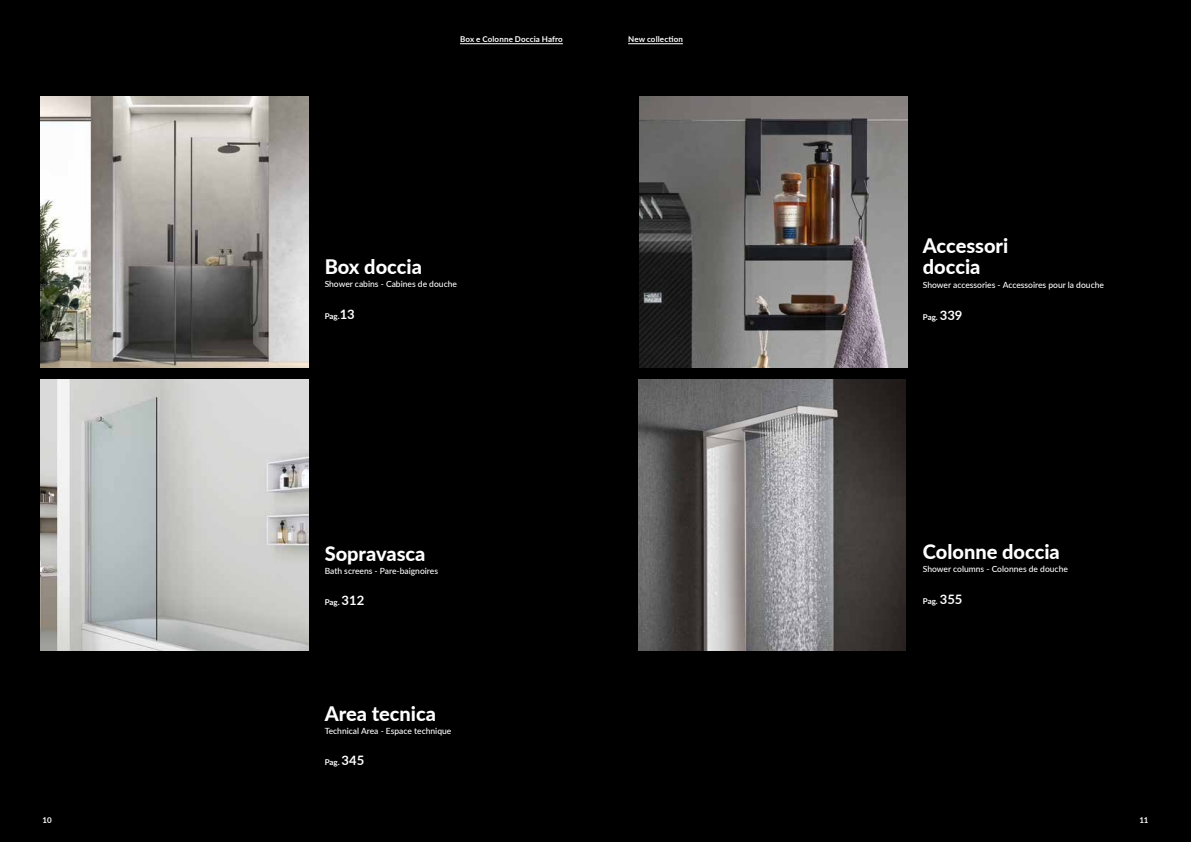
<style>
.page{position:relative;width:1191px;height:842px;background:#000}
.page>*{position:absolute;margin:0;border:0;box-sizing:border-box;transform-origin:0 0}
.t1{font:800 20px/21px "Lato";color:#fff}
.t2{font:500 8.5px "Lato";color:#fff}
.t3{font:700 8px "Lato";letter-spacing:.01em;color:#fff}
.s1{font-size:13px}
</style>
<div class="page">
<img style="left:41px;top:96px;width:267px;height:271px">
<img style="left:41px;top:380px;width:267px;height:271px">
<img style="left:639px;top:96px;width:268px;height:271px">
<img style="left:638px;top:380px;width:268px;height:271px">
<hr style="left:460px;top:44px;width:103px;height:1px;background:#fff">
<hr style="left:628px;top:44px;width:55px;height:1px;background:#fff">
<p class="t3" style="left:460px;top:33px;width:104px">Box e Colonne Doccia Hafro</p>
<p class="t3" style="left:628px;top:33px;width:56px">New collection</p>
<h1 class="t1" style="left:325px;top:255px;width:99px">Box doccia</h1>
<p class="t2" style="left:325px;top:278px;width:134px">Shower cabins - Cabines de douche</p>
<p class="t3" style="left:325px;top:310px;width:32px">Pag.<span class="s1">13</span></p>
<h1 class="t1" style="left:325px;top:543px;width:102px">Sopravasca</h1>
<p class="t2" style="left:325px;top:565px;width:115px">Bath screens - Pare-baignoires</p>
<p class="t3" style="left:325px;top:596px;width:41px">Pag. <span class="s1">312</span></p>
<h1 class="t1" style="left:325px;top:702px;width:113px">Area tecnica</h1>
<p class="t2" style="left:325px;top:724px;width:128px">Technical Area - Espace technique</p>
<p class="t3" style="left:325px;top:757px;width:41px">Pag. <span class="s1">345</span></p>
<h1 class="t1" style="left:923px;top:234px;width:87px">Accessori doccia</h1>
<p class="t2" style="left:923px;top:279px;width:183px">Shower accessories - Accessoires pour la douche</p>
<p class="t3" style="left:923px;top:311px;width:41px">Pag. <span class="s1">339</span></p>
<h1 class="t1" style="left:923px;top:540px;width:138px">Colonne doccia</h1>
<p class="t3" style="left:923px;top:596px;width:41px">Pag. <span class="s1">355</span></p>
<p class="t2" style="left:923px;top:563px;width:147px">Shower columns - Colonnes de douche</p>
<p class="t3" style="left:43px;top:814px;width:11px">10</p>
<p class="t3" style="left:1139px;top:814px;width:11px">11</p>
</div>
